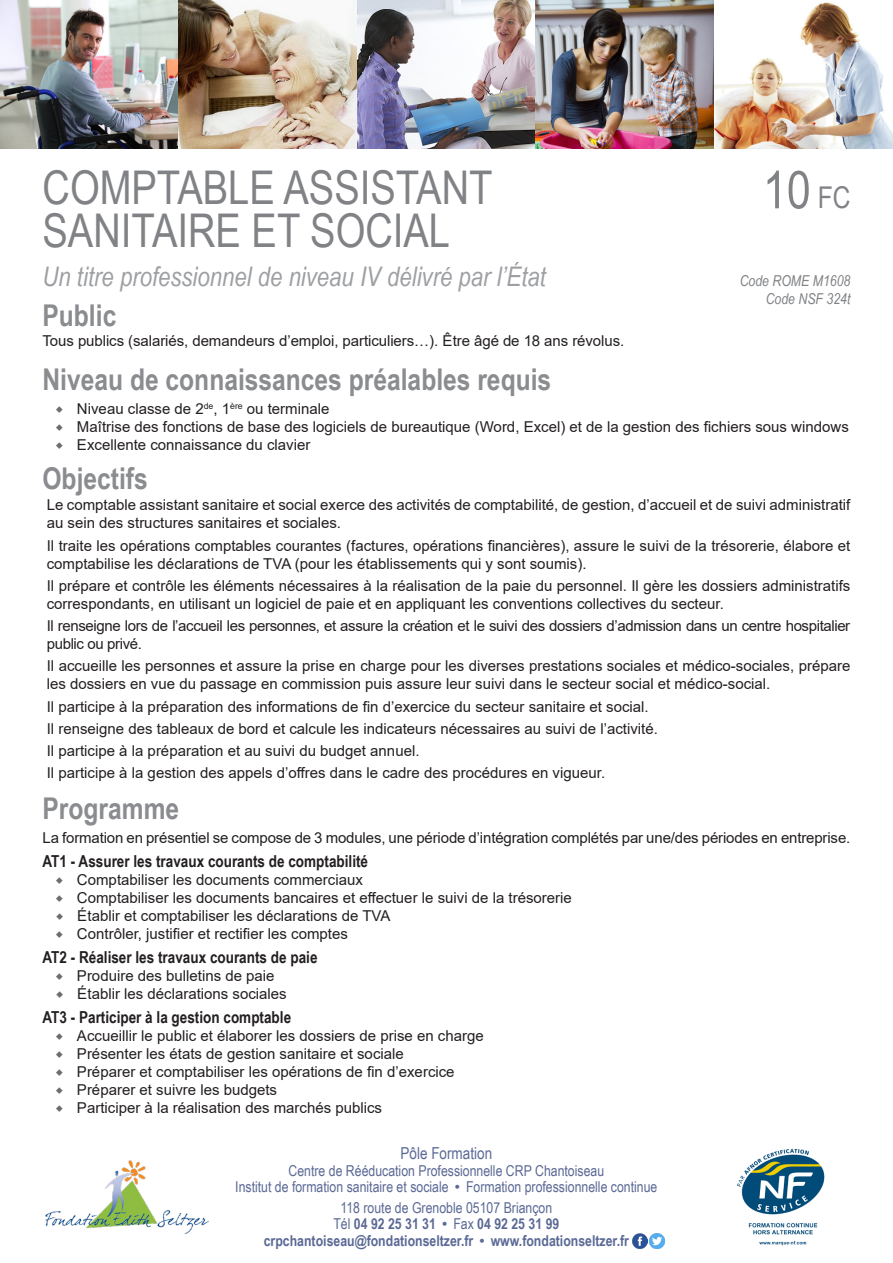
<style>
.page{position:relative;width:893px;height:1263px;background:#fff}
.page>*{position:absolute;margin:0;border:0;box-sizing:border-box;transform-origin:0 0}
.t1{font:52.5px "Arial Narrow";color:#808285}
.t2{font:46.5px "Arial Narrow";color:#808285}
.t3{font:700 30px "Arial Narrow";color:#8a8c8f}
.t4{font:italic 27px "Arial Narrow";color:#9d9fa2}
.t5{font:700 16.5px "Arial Narrow";color:#231f20}
.t6{font:16.5px "Arial Narrow";color:#5b6995}
.t7{font:15px/18px "Arial";color:#231f20}
.t8{font:15px/18px "Arial";letter-spacing:-.025em;color:#231f20}
.t9{font:15px/16.5px "Arial Narrow";color:#5b6995;text-align:center}
.t10{font:700 15px/16.5px "Arial Narrow";color:#5b6995;text-align:center}
.texte_liste_2{font:italic 15px "Arial Narrow";color:#808285}
.s1{font-size:30px}
.s2{font-weight:400}
</style>
<div class="page">
<img style="left:0;top:0;width:893px;height:149px">
<img style="left:45px;top:1160px;width:163px;height:74px">
<img style="left:737px;top:1149px;width:87px;height:97px">
<img style="left:633px;top:1233px;width:14px;height:15px">
<img style="left:650px;top:1233px;width:15px;height:15px">
<p class="t2" style="left:43px;top:153px;width:451px">COMPTABLE ASSISTANT</p>
<p class="t2" style="left:43px;top:197px;width:409px">SANITAIRE ET SOCIAL</p>
<p class="t4" style="left:43px;top:258px;width:505px">Un titre professionnel de niveau IV délivré par l’État</p>
<p class="t1" style="left:763px;top:151px;width:89px">10 <span class="s1">FC</span></p>
<p class="texte_liste_2" style="left:740px;top:270px;width:112px">Code ROME M1608</p>
<p class="texte_liste_2" style="left:766px;top:288px;width:86px">Code NSF 324t</p>
<p class="t3" style="left:43px;top:293px;width:75px">Public</p>
<p class="t7" style="left:43px;top:331px;width:583px">Tous publics (salariés, demandeurs d’emploi, particuliers…). Être âgé de 18 ans révolus.</p>
<p class="t3" style="left:43px;top:356px;width:510px">Niveau de connaissances préalables requis</p>
<p class="t7" style="left:77px;top:399px;width:254px">Niveau classe de 2<sup>de</sup>, 1<sup>ère</sup> ou terminale</p>
<p class="t7" style="left:77px;top:417px;width:773px">Maîtrise des fonctions de base des logiciels de bureautique (Word, Excel) et de la gestion des fichiers sous windows</p>
<p class="t7" style="left:77px;top:435px;width:235px">Excellente connaissance du clavier</p>
<p class="t3" style="left:43px;top:456px;width:107px">Objectifs</p>
<p class="t7" style="left:47px;top:496px;width:805px">Le comptable assistant sanitaire et social exerce des activités de comptabilité, de gestion, d’accueil et de suivi administratif au sein des structures sanitaires et sociales.</p>
<p class="t7" style="left:47px;top:536px;width:805px">Il traite les opérations comptables courantes (factures, opérations financières), assure le suivi de la trésorerie, élabore et comptabilise les déclarations de TVA (pour les établissements qui y sont soumis).</p>
<p class="t7" style="left:47px;top:576px;width:805px">Il prépare et contrôle les éléments nécessaires à la réalisation de la paie du personnel. Il gère les dossiers administratifs correspondants, en utilisant un logiciel de paie et en appliquant les conventions collectives du secteur.</p>
<p class="t8" style="left:47px;top:617px;width:805px">Il renseigne lors de l’accueil les personnes, et assure la création et le suivi des dossiers d’admission dans un centre hospitalier public ou privé.</p>
<p class="t7" style="left:47px;top:657px;width:805px">Il accueille les personnes et assure la prise en charge pour les diverses prestations sociales et médico-sociales, prépare les dossiers en vue du passage en commission puis assure leur suivi dans le secteur social et médico-social.</p>
<p class="t7" style="left:47px;top:697px;width:603px">Il participe à la préparation des informations de fin d’exercice du secteur sanitaire et social.</p>
<p class="t7" style="left:47px;top:719px;width:613px">Il renseigne des tableaux de bord et calcule les indicateurs nécessaires au suivi de l’activité.</p>
<p class="t7" style="left:47px;top:742px;width:374px">Il participe à la préparation et au suivi du budget annuel.</p>
<p class="t7" style="left:47px;top:764px;width:560px">Il participe à la gestion des appels d’offres dans le cadre des procédures en vigueur.</p>
<p class="t3" style="left:43px;top:786px;width:138px">Programme</p>
<p class="t7" style="left:43px;top:829px;width:809px">La formation en présentiel se compose de 3 modules, une période d’intégration complétés par une/des périodes en entreprise.</p>
<p class="t5" style="left:43px;top:849px;width:327px">AT1 - Assurer les travaux courants de comptabilité</p>
<p class="t7" style="left:77px;top:871px;width:287px">Comptabiliser les documents commerciaux</p>
<p class="t7" style="left:77px;top:889px;width:496px">Comptabiliser les documents bancaires et effectuer le suivi de la trésorerie</p>
<p class="t7" style="left:77px;top:907px;width:315px">Établir et comptabiliser les déclarations de TVA</p>
<p class="t7" style="left:77px;top:925px;width:272px">Contrôler, justifier et rectifier les comptes</p>
<p class="t5" style="left:43px;top:945px;width:277px">AT2 - Réaliser les travaux courants de paie</p>
<p class="t7" style="left:77px;top:967px;width:199px">Produire des bulletins de paie</p>
<p class="t7" style="left:77px;top:985px;width:211px">Établir les déclarations sociales</p>
<p class="t5" style="left:43px;top:1005px;width:250px">AT3 - Participer à la gestion comptable</p>
<p class="t7" style="left:77px;top:1027px;width:408px">Accueillir le public et élaborer les dossiers de prise en charge</p>
<p class="t7" style="left:77px;top:1045px;width:328px">Présenter les états de gestion sanitaire et sociale</p>
<p class="t7" style="left:77px;top:1063px;width:379px">Préparer et comptabiliser les opérations de fin d’exercice</p>
<p class="t7" style="left:77px;top:1081px;width:202px">Préparer et suivre les budgets</p>
<p class="t7" style="left:77px;top:1099px;width:307px">Participer à la réalisation des marchés publics</p>
<p class="t6" style="left:400px;top:1141px;width:93px">Pôle Formation</p>
<p class="t9" style="left:235px;top:1161px;width:424px">Centre de Rééducation Professionnelle CRP Chantoiseau<br>Institut de formation sanitaire et sociale Formation professionnelle continue</p>
<p class="t10" style="left:264px;top:1198px;width:367px"><span class="s2">118 route de Grenoble 05107 Briançon<br>Tél</span> 04 92 25 31 31 <span class="s2">Fax</span> 04 92 25 31 99 crpchantoiseau@fondationseltzer.fr www.fondationseltzer.fr</p>
</div>
